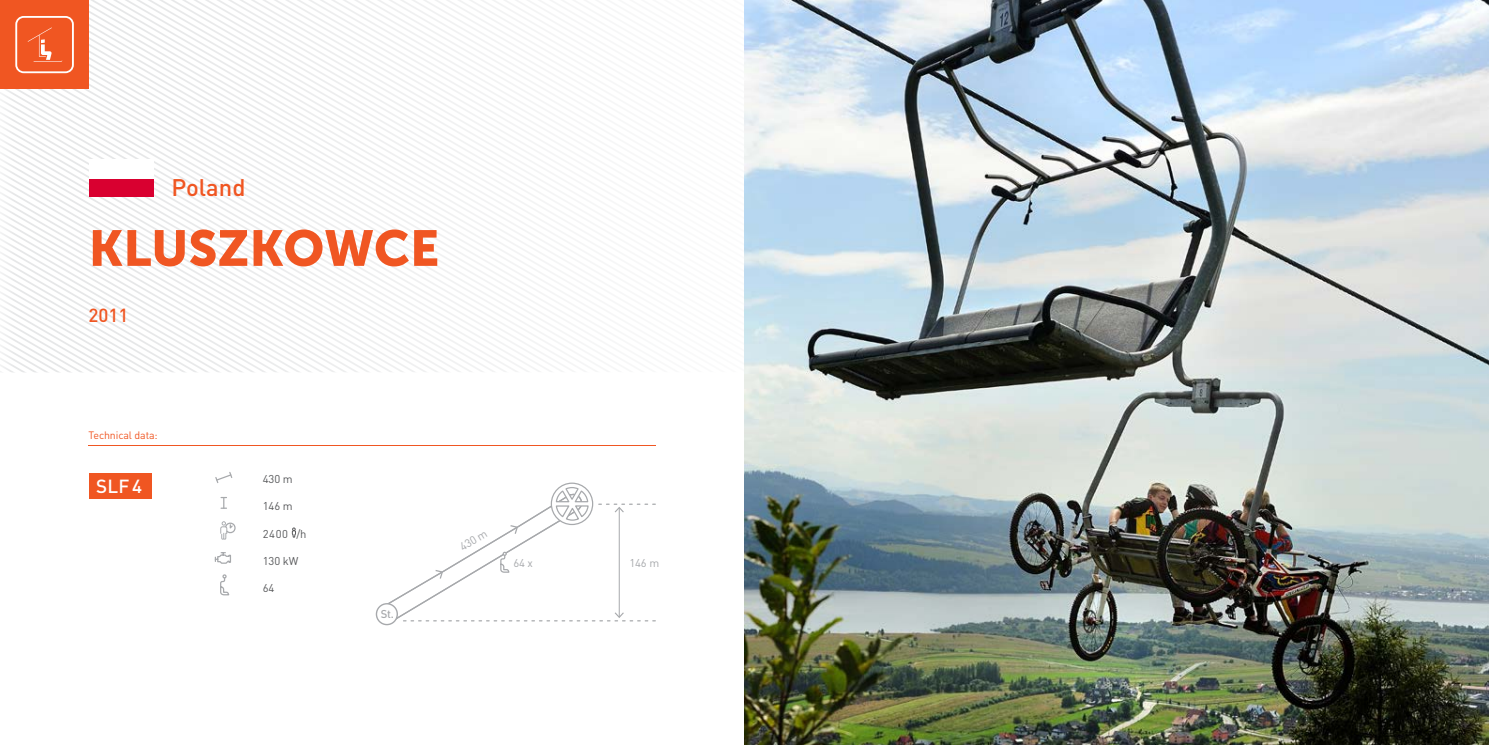
<style>
.page{position:relative;width:1489px;height:745px;background:#fff}
.page>*{position:absolute;margin:0;border:0;box-sizing:border-box;transform-origin:0 0}
.t1{font:50px "Museo Sans 900";letter-spacing:-.005em;color:#f05622}
.t2{font:500 23.75px "DIN Pro";color:#f05622}
.t3{font:500 18.75px "DIN Pro";color:#f05622}
.t4{font:500 18.75px "DIN Pro";color:#fff}
.t5{font:11.25px "DIN Pro";letter-spacing:-.01em;color:#58595b}
.t6{font:11.25px "DIN Pro";color:#a7a9ac}
.t7{font:500 11.25px "DIN Pro";color:#a7a9ac}
.t8{font:10.62px "DIN Pro";letter-spacing:-.01em;color:#f05622}
</style>
<div class="page">
<svg style="left:0;top:361px;width:567px;height:11px"></svg>
<svg style="left:0;top:347px;width:567px;height:14px"></svg>
<svg style="left:0;top:334px;width:566px;height:13px"></svg>
<svg style="left:0;top:321px;width:567px;height:13px"></svg>
<svg style="left:0;top:308px;width:567px;height:13px"></svg>
<svg style="left:0;top:294px;width:567px;height:14px"></svg>
<svg style="left:0;top:281px;width:567px;height:13px"></svg>
<svg style="left:0;top:268px;width:567px;height:13px"></svg>
<svg style="left:0;top:255px;width:567px;height:13px"></svg>
<svg style="left:0;top:241px;width:567px;height:14px"></svg>
<svg style="left:0;top:228px;width:567px;height:13px"></svg>
<svg style="left:0;top:215px;width:567px;height:13px"></svg>
<svg style="left:0;top:202px;width:567px;height:13px"></svg>
<svg style="left:0;top:188px;width:567px;height:14px"></svg>
<svg style="left:0;top:175px;width:567px;height:13px"></svg>
<svg style="left:0;top:162px;width:567px;height:13px"></svg>
<svg style="left:0;top:149px;width:567px;height:13px"></svg>
<svg style="left:0;top:135px;width:567px;height:14px"></svg>
<svg style="left:0;top:122px;width:567px;height:13px"></svg>
<svg style="left:0;top:109px;width:567px;height:13px"></svg>
<svg style="left:0;top:96px;width:567px;height:13px"></svg>
<svg style="left:0;top:82px;width:567px;height:14px"></svg>
<svg style="left:89px;top:73px;width:478px;height:9px"></svg>
<svg style="left:221px;top:497px;width:5px;height:11px"></svg>
<svg style="left:215px;top:472px;width:18px;height:11px"></svg>
<svg style="left:214px;top:552px;width:17px;height:12px"></svg>
<svg style="left:220px;top:521px;width:16px;height:18px"></svg>
<svg style="left:220px;top:574px;width:10px;height:21px"></svg>
<div style="left:89px;top:472px;width:63px;height:26px;background:#f05622"></div>
<svg style="left:375px;top:482px;width:280px;height:143px"></svg>
<svg style="left:291px;top:527px;width:5px;height:11px"></svg>
<div style="left:89px;top:159px;width:64px;height:20px;background:#fff"></div>
<div style="left:89px;top:179px;width:64px;height:18px;background:#d90030"></div>
<img style="left:744px;top:0;width:744px;height:744px">
<div style="left:0;top:0;width:89px;height:89px;background:#f05622"></div>
<hr style="left:89px;top:445px;width:567px;height:1px;background:#f05622">
<svg style="left:15px;top:0;width:552px;height:73px"></svg>
<h2 class="t2" style="left:171px;top:168px;width:76px">Poland</h2>
<h1 class="t1" style="left:89px;top:220px;width:317px">KLUSZKOWCE</h1>
<h3 class="t3" style="left:89px;top:300px;width:41px">2011</h3>
<p class="t8" style="left:89px;top:426px;width:71px">Technical data:</p>
<h3 class="t4" style="left:96px;top:470px;width:47px">SLF 4</h3>
<p class="t5" style="left:263px;top:470px;width:31px">430 m</p>
<p class="t5" style="left:263px;top:497px;width:31px">146 m</p>
<p class="t5" style="left:263px;top:524px;width:45px">2400 /h</p>
<p class="t5" style="left:263px;top:551px;width:37px">130 kW</p>
<p class="t5" style="left:263px;top:578px;width:13px">64</p>
<p class="t7" style="left:380px;top:604px;width:15px">St.</p>
<p class="t6" style="left:456px;top:539px;width:31px;rotate:-31deg">430 m</p>
<p class="t6" style="left:513px;top:554px;width:21px">64 x</p>
<p class="t6" style="left:629px;top:554px;width:31px">146 m</p>
</div>
